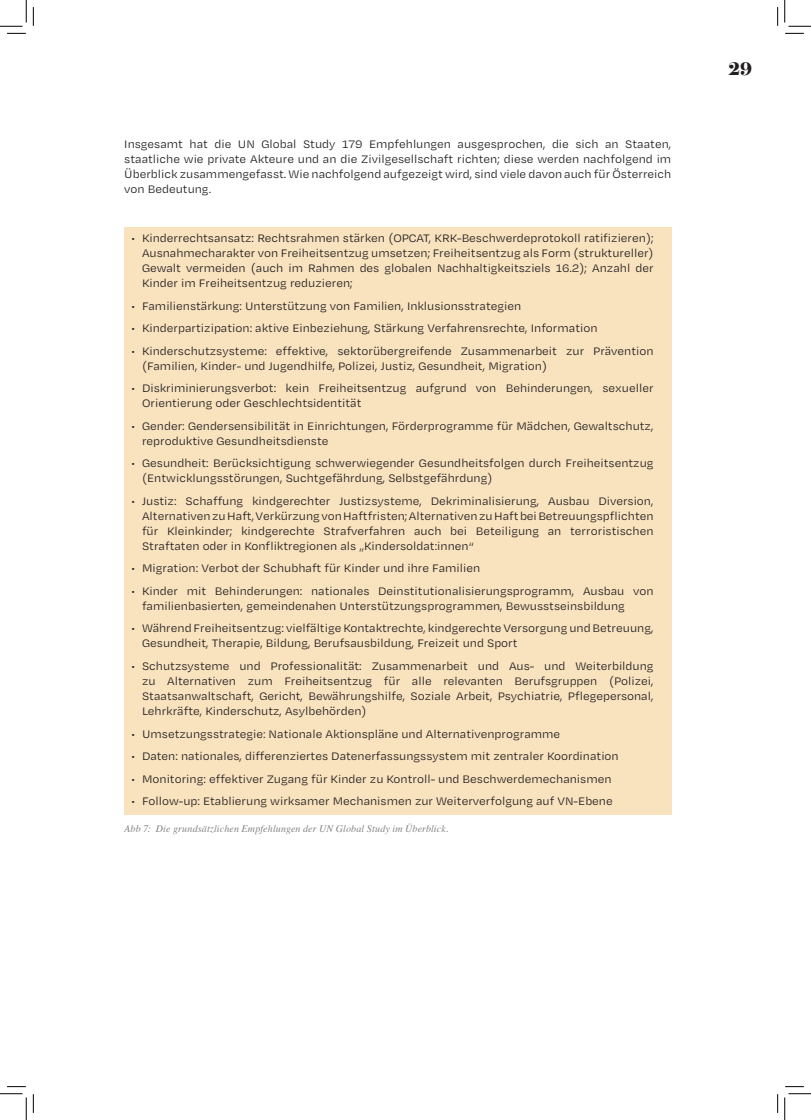
<style>
.page{position:relative;width:811px;height:1120px;background:#fff}
.page>*{position:absolute;margin:0;border:0;box-sizing:border-box;transform-origin:0 0}
.t1{font:900 18.75px "Temeraire Display";color:#231f20}
.Body_Text__10_Pt__le{font:12.5px/15px "Degular Text";color:#231f20}
.Body_Text__10_Pt__le-2{font:italic 10px "Times";letter-spacing:.015em;color:#808285}
</style>
<div class="page">
<div style="left:124px;top:226px;width:547px;height:588px;background:#f9e3bf"></div>
<svg style="left:7px;top:33px;width:19px;height:1px"></svg>
<svg style="left:785px;top:33px;width:19px;height:1px"></svg>
<svg style="left:33px;top:7px;width:1px;height:19px"></svg>
<svg style="left:33px;top:1094px;width:1px;height:18px"></svg>
<svg style="left:777px;top:7px;width:1px;height:19px"></svg>
<svg style="left:777px;top:1094px;width:1px;height:18px"></svg>
<svg style="left:0;top:0;width:27px;height:27px"></svg>
<svg style="left:0;top:1093px;width:27px;height:26px"></svg>
<svg style="left:784px;top:0;width:27px;height:27px"></svg>
<svg style="left:784px;top:1093px;width:27px;height:26px"></svg>
<p class="Body_Text__10_Pt__le" style="left:124px;top:136px;width:548px;text-align:justify">Insgesamt hat die UN Global Study 179 Empfehlungen ausgesprochen, die sich an Staaten, staatliche wie private Akteure und an die Zivilgesellschaft richten; diese werden nachfolgend im Überblick zusammengefasst. Wie nachfolgend aufgezeigt wird, sind viele davon auch für Österreich von Bedeutung.</p>
<p class="Body_Text__10_Pt__le" style="left:142px;top:230px;width:513px;text-align:justify;text-indent:-11px">• Kinderrechtsansatz: Rechtsrahmen stärken (OPCAT, KRK-Beschwerdeprotokoll ratifizieren); Ausnahmecharakter von Freiheitsentzug umsetzen; Freiheitsentzug als Form (struktureller)<br>Gewalt vermeiden (auch im Rahmen des globalen Nachhaltigkeitsziels 16.2); Anzahl der Kinder im Freiheitsentzug reduzieren;</p>
<p class="Body_Text__10_Pt__le" style="left:131px;top:297px;width:391px">• Familienstärkung: Unterstützung von Familien, Inklusionsstrategien</p>
<p class="Body_Text__10_Pt__le" style="left:131px;top:320px;width:468px">• Kinderpartizipation: aktive Einbeziehung, Stärkung Verfahrensrechte, Information</p>
<p class="Body_Text__10_Pt__le" style="left:142px;top:342px;width:513px;text-indent:-11px">• Kinderschutzsysteme: effektive, sektorübergreifende Zusammenarbeit zur Prävention (Familien, Kinder- und Jugendhilfe, Polizei, Justiz, Gesundheit, Migration)</p>
<p class="Body_Text__10_Pt__le" style="left:142px;top:380px;width:513px;text-indent:-11px">• Diskriminierungsverbot: kein Freiheitsentzug aufgrund von Behinderungen, sexueller<br>Orientierung oder Geschlechtsidentität</p>
<p class="Body_Text__10_Pt__le" style="left:142px;top:417px;width:513px;text-indent:-11px">• Gender: Gendersensibilität in Einrichtungen, Förderprogramme für Mädchen, Gewaltschutz, reproduktive Gesundheitsdienste</p>
<p class="Body_Text__10_Pt__le" style="left:142px;top:455px;width:513px;text-indent:-11px">• Gesundheit: Berücksichtigung schwerwiegender Gesundheitsfolgen durch Freiheitsentzug (Entwicklungsstörungen, Suchtgefährdung, Selbstgefährdung)</p>
<p class="Body_Text__10_Pt__le" style="left:142px;top:492px;width:513px;text-align:justify;text-indent:-11px">• Justiz: Schaffung kindgerechter Justizsysteme, Dekriminalisierung, Ausbau Diversion, Alternativen zu Haft, Verkürzung von Haftfristen; Alternativen zu Haft bei Betreuungspflichten für Kleinkinder; kindgerechte Strafverfahren auch bei Beteiligung an terroristischen Straftaten oder in Konfliktregionen als „Kindersoldat:innen“</p>
<p class="Body_Text__10_Pt__le" style="left:131px;top:560px;width:350px">• Migration: Verbot der Schubhaft für Kinder und ihre Familien</p>
<p class="Body_Text__10_Pt__le" style="left:142px;top:582px;width:513px;text-indent:-11px">• Kinder mit Behinderungen: nationales Deinstitutionalisierungsprogramm, Ausbau von familienbasierten, gemeindenahen Unterstützungsprogrammen, Bewusstseinsbildung</p>
<p class="Body_Text__10_Pt__le" style="left:142px;top:620px;width:513px;text-indent:-11px">• Während Freiheitsentzug: vielfältige Kontaktrechte, kindgerechte Versorgung und Betreuung,<br>Gesundheit, Therapie, Bildung, Berufsausbildung, Freizeit und Sport</p>
<p class="Body_Text__10_Pt__le" style="left:142px;top:657px;width:513px;text-align:justify;text-indent:-11px">• Schutzsysteme und Professionalität: Zusammenarbeit und Aus- und Weiterbildung zu Alternativen zum Freiheitsentzug für alle relevanten Berufsgruppen (Polizei, Staatsanwaltschaft, Gericht, Bewährungshilfe, Soziale Arbeit, Psychiatrie, Pflegepersonal, Lehrkräfte, Kinderschutz, Asylbehörden)</p>
<p class="Body_Text__10_Pt__le" style="left:131px;top:725px;width:430px">• Umsetzungsstrategie: Nationale Aktionspläne und Alternativenprogramme</p>
<p class="Body_Text__10_Pt__le" style="left:131px;top:747px;width:489px">• Daten: nationales, differenziertes Datenerfassungssystem mit zentraler Koordination</p>
<p class="Body_Text__10_Pt__le" style="left:131px;top:770px;width:482px">• Monitoring: effektiver Zugang für Kinder zu Kontroll- und Beschwerdemechanismen</p>
<p class="Body_Text__10_Pt__le" style="left:131px;top:792px;width:483px">• Follow-up: Etablierung wirksamer Mechanismen zur Weiterverfolgung auf VN-Ebene</p>
<p class="Body_Text__10_Pt__le-2" style="left:124px;top:819px;width:326px">Abb 7: Die grundsätzlichen Empfehlungen der UN Global Study im Überblick.</p>
<h1 class="t1" style="left:728px;top:57px;width:25px">29</h1>
</div>
